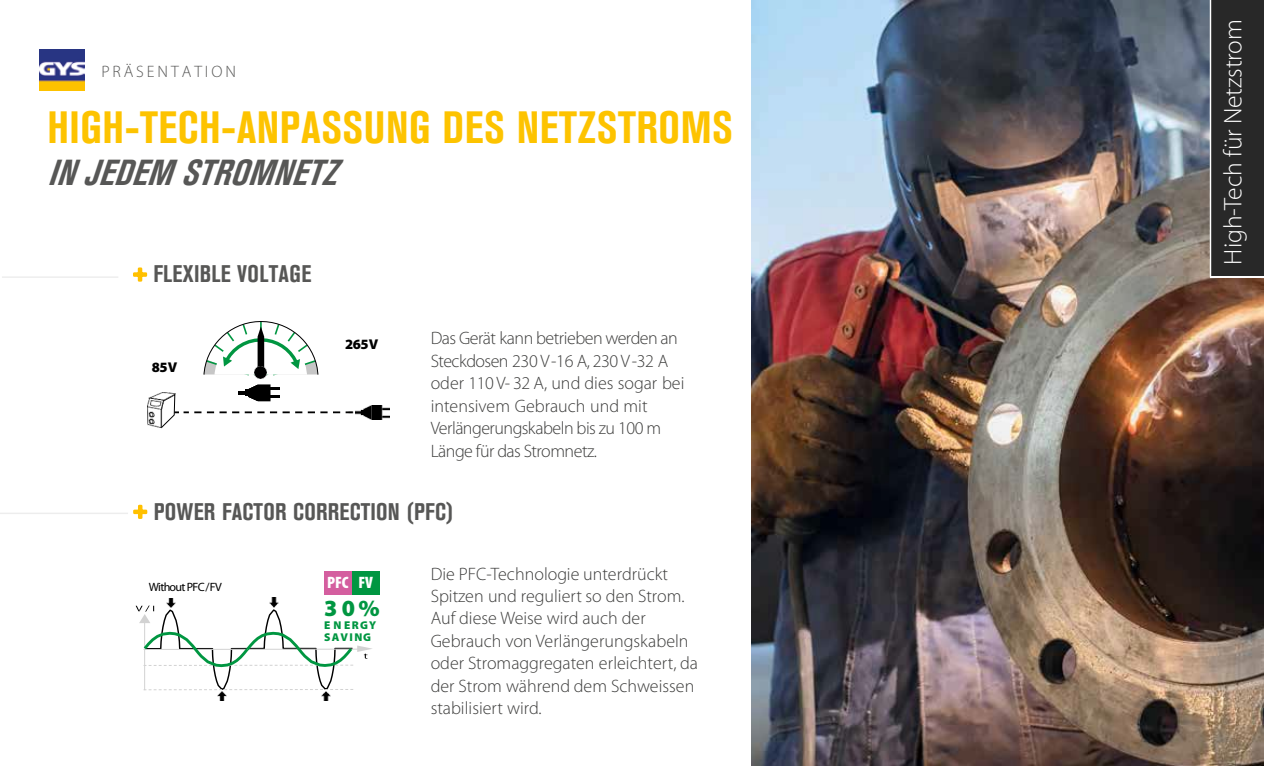
<style>
.page{position:relative;width:1264px;height:766px;background:#fff}
.page>*{position:absolute;margin:0;border:0;box-sizing:border-box;transform-origin:0 0}
.t1{font:700 condensed 45px "Akzidenz Grotesk BE";letter-spacing:.01em;color:#fdc300}
.t2{font:italic 700 condensed 36px "Akzidenz Grotesk BE";color:#575756}
.t3{font:300 25.5px "Myriad Pro";letter-spacing:-.005em;color:#fff}
.t4{font:700 condensed 24px "Akzidenz Grotesk BE";letter-spacing:.01em;color:#575756}
.t5{font:900 23.25px "Myriad Pro";color:#009641}
.t6{font:300 18px/22.5px "Myriad Pro";letter-spacing:-.005em;color:#3c3c3b}
.t7{font:300 18px/22.5px "Myriad Pro";letter-spacing:-.025em;color:#3c3c3b}
.t8{font:300 16.5px "Myriad Pro";color:#575756}
.t9{font:900 condensed 16.5px "Myriad Pro";color:#fff}
.t10{font:900 14.25px "Myriad Pro";letter-spacing:-.04em;color:#000}
.t11{font:12px "Myriad Pro";letter-spacing:-.055em;color:#000}
.t12{font:900 11.4px/11.9px "Myriad Pro";color:#009641}
</style>
<div class="page">
<img style="left:40px;top:49px;width:44px;height:42px">
<img style="left:751px;top:0;width:512px;height:765px">
<div style="left:1210px;top:0;width:53px;height:277px;background:#282828"></div>
<hr style="left:1210px;top:276px;width:53px;height:2px;background:#fff">
<hr style="left:1209px;top:0;width:1px;height:277px;background:#fff">
<svg style="left:133px;top:267px;width:15px;height:15px"></svg>
<hr style="left:2px;top:276px;width:116px;height:2px;background:#ededed">
<svg style="left:133px;top:504px;width:15px;height:15px"></svg>
<hr style="left:0;top:512px;width:128px;height:2px;background:#ededed">
<svg style="left:203px;top:321px;width:116px;height:57px"></svg>
<img style="left:356px;top:405px;width:34px;height:14px">
<img style="left:147px;top:393px;width:13px;height:35px">
<svg style="left:160px;top:384px;width:193px;height:44px"></svg>
<div style="left:352px;top:571px;width:27px;height:23px;background:#009641"></div>
<div style="left:324px;top:571px;width:28px;height:23px;background:#d45e9f"></div>
<svg style="left:136px;top:598px;width:236px;height:103px"></svg>
<p class="t8" style="left:101px;top:62px;width:136px">P R Ä S E N T A T I O N</p>
<h1 class="t1" style="left:47px;top:101px;width:686px">HIGH-TECH-ANPASSUNG DES NETZSTROMS</h1>
<h1 class="t2" style="left:47px;top:152px;width:304px">INJEDEMSTROMNETZ</h1>
<p class="t4" style="left:153px;top:260px;width:159px">FLEXIBLE VOLTAGE</p>
<p class="t10" style="left:152px;top:357px;width:27px">85V</p>
<p class="t10" style="left:345px;top:334px;width:35px">265V</p>
<p class="t7" style="left:430px;top:327px;width:255px">Das Gerät kann betrieben werden an<br>Steckdosen 230 V -16 A, 230 V -32 A oder 110 V- 32 A, und dies sogar bei intensivem Gebrauch und mit<br>Verlängerungskabeln bis zu 100 m<br>Länge für das Stromnetz.</p>
<p class="t4" style="left:154px;top:497px;width:301px">POWER FACTOR CORRECTION (PFC)</p>
<p class="t11" style="left:149px;top:579px;width:74px">Without PFC /FV</p>
<p class="t9" style="left:327px;top:572px;width:23px">PFC</p>
<p class="t9" style="left:358px;top:572px;width:16px">FV</p>
<p class="t5" style="left:324px;top:593px;width:57px">3 0%</p>
<p class="t12" style="left:324px;top:618px;width:54px">E N E R G Y<br>S A V I NG</p>
<p class="t6" style="left:430px;top:562px;width:269px">Die PFC-Technologie unterdrückt<br>Spitzen und reguliert so den Strom.<br>Auf diese Weise wird auch der<br>Gebrauch von Verlängerungskabeln oder Stromaggregaten erleichtert, da der Strom während dem Schweissen stabilisiert wird.</p>
<p class="t3" style="left:1217px;top:264px;width:247px;rotate:-90deg">High-Tech für Netzstrom</p>
</div>
